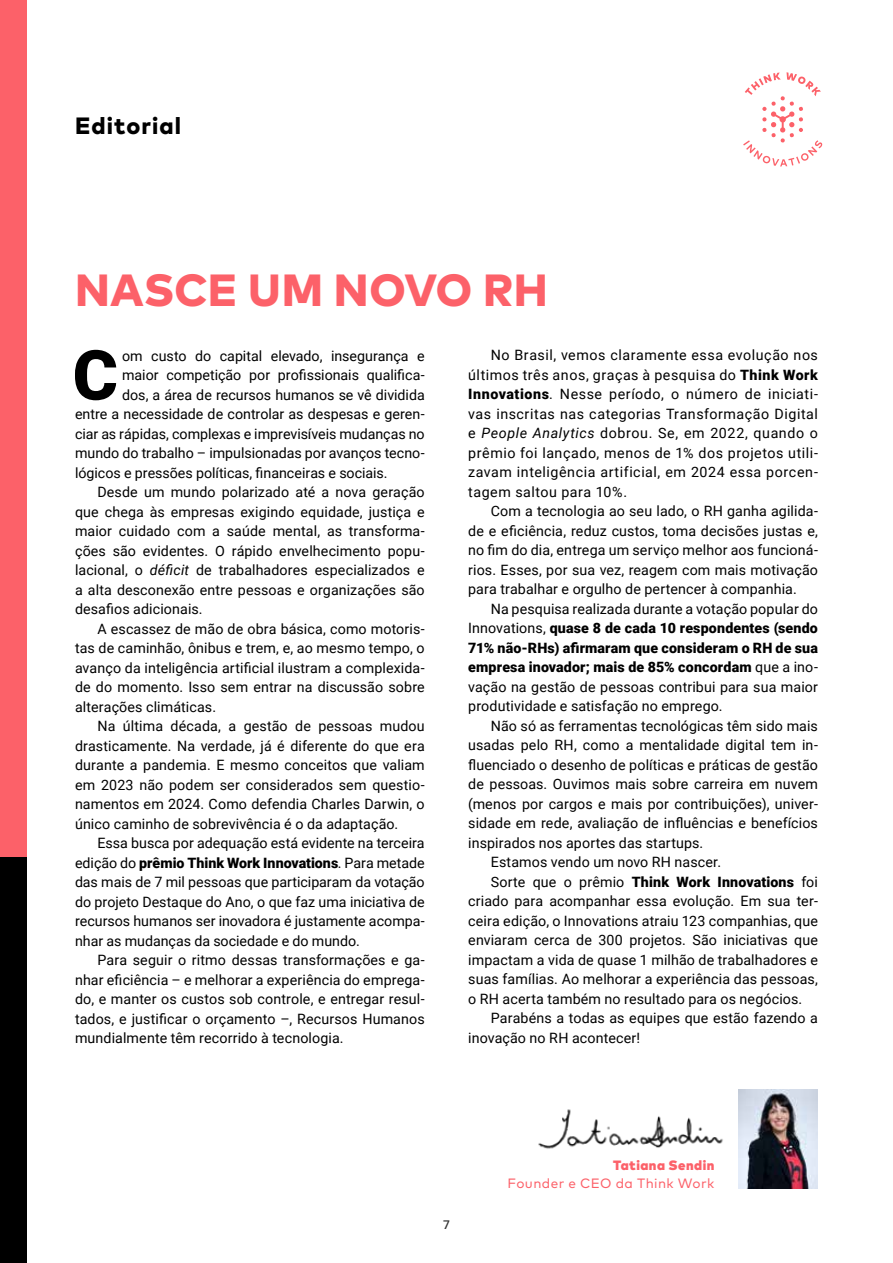
<style>
.page{position:relative;width:893px;height:1263px;background:#fff}
.page>*{position:absolute;margin:0;border:0;box-sizing:border-box;transform-origin:0 0}
.t1{font:900 69.15px "Roboto";color:#000}
.t2{font:800 45px "Mark";letter-spacing:.005em;color:#fc6169}
.t3{font:800 23.55px "Mark";letter-spacing:.05em;color:#000}
.t4{font:14.25px/19.5px "Roboto";letter-spacing:.005em;color:#000;text-align:justify}
.t5{font:900 14.25px "Roboto";color:#000}
.t6{font:13.5px "Mark";letter-spacing:.025em;color:#fc6169}
.t7{font:900 13.5px "Mark";letter-spacing:.035em;color:#fc6169}
.t8{font:500 12px "Roboto";color:#333}
.s1{font-style:italic}
.s2{font-weight:400}
.s3{font-weight:900}
</style>
<div class="page">
<svg style="left:743px;top:72px;width:79px;height:95px"></svg>
<div style="left:0;top:0;width:26px;height:857px;background:#fc6169"></div>
<div style="left:0;top:857px;width:26px;height:406px;background:#000"></div>
<img style="left:538px;top:1109px;width:185px;height:40px">
<img style="left:739px;top:1089px;width:79px;height:99px">
<h3 class="t3" style="left:75px;top:110px;width:108px">Editorial</h3>
<h2 class="t2" style="left:75px;top:261px;width:474px">NASCE UM NOVO RH</h2>
<h1 class="t1" style="left:73px;top:327px;width:47px">C</h1>
<p class="t4" style="left:122px;top:345px;width:304px">om custo do capital elevado, insegurança e</p>
<p class="t4" style="left:122px;top:365px;width:304px">maior competição por profissionais qualifica-</p>
<p class="t4" style="left:122px;top:384px;width:304px">dos, a área de recursos humanos se vê dividida</p>
<p class="t4" style="left:75px;top:404px;width:351px">entre a necessidade de controlar as despesas e geren-</p>
<p class="t4" style="left:75px;top:423px;width:351px">ciar as rápidas, complexas e imprevisíveis mudanças no</p>
<p class="t4" style="left:75px;top:443px;width:351px">mundo do trabalho – impulsionadas por avanços tecno-</p>
<p class="t4" style="left:75px;top:462px;width:314px">lógicos e pressões políticas, financeiras e sociais.</p>
<p class="t4" style="left:98px;top:482px;width:329px">Desde um mundo polarizado até a nova geração</p>
<p class="t4" style="left:75px;top:501px;width:351px">que chega às empresas exigindo equidade, justiça e</p>
<p class="t4" style="left:75px;top:521px;width:351px">maior cuidado com a saúde mental, as transforma-</p>
<p class="t4" style="left:75px;top:540px;width:351px">ções são evidentes. O rápido envelhecimento popu-</p>
<p class="t4" style="left:75px;top:560px;width:351px">lacional, o <span class="s1">déficit</span> de trabalhadores especializados e</p>
<p class="t4" style="left:75px;top:579px;width:351px">a alta desconexão entre pessoas e organizações são</p>
<p class="t4" style="left:75px;top:599px;width:129px">desafios adicionais.</p>
<p class="t4" style="left:98px;top:618px;width:329px">A escassez de mão de obra básica, como motoris-</p>
<p class="t4" style="left:75px;top:638px;width:351px">tas de caminhão, ônibus e trem, e, ao mesmo tempo, o</p>
<p class="t4" style="left:75px;top:657px;width:351px">avanço da inteligência artificial ilustram a complexida-</p>
<p class="t4" style="left:75px;top:677px;width:351px">de do momento. Isso sem entrar na discussão sobre</p>
<p class="t4" style="left:75px;top:696px;width:143px">alterações climáticas.</p>
<p class="t4" style="left:98px;top:716px;width:329px">Na última década, a gestão de pessoas mudou</p>
<p class="t4" style="left:75px;top:735px;width:351px">drasticamente. Na verdade, já é diferente do que era</p>
<p class="t4" style="left:75px;top:755px;width:351px">durante a pandemia. E mesmo conceitos que valiam</p>
<p class="t4" style="left:75px;top:774px;width:351px">em 2023 não podem ser considerados sem questio-</p>
<p class="t4" style="left:75px;top:794px;width:351px">namentos em 2024. Como defendia Charles Darwin, o</p>
<p class="t4" style="left:75px;top:813px;width:325px">único caminho de sobrevivência é o da adaptação.</p>
<p class="t4" style="left:98px;top:833px;width:329px">Essa busca por adequação está evidente na terceira</p>
<p class="t5" style="left:75px;top:852px;width:351px"><span class="s2">edição do</span> prêmio Think Work Innovations<span class="s2">. Para metade</span></p>
<p class="t4" style="left:75px;top:872px;width:351px">das mais de 7 mil pessoas que participaram da votação</p>
<p class="t4" style="left:75px;top:891px;width:351px">do projeto Destaque do Ano, o que faz uma iniciativa de</p>
<p class="t4" style="left:75px;top:911px;width:351px">recursos humanos ser inovadora é justamente acompa-</p>
<p class="t4" style="left:75px;top:930px;width:286px">nhar as mudanças da sociedade e do mundo.</p>
<p class="t4" style="left:98px;top:950px;width:329px">Para seguir o ritmo dessas transformações e ga-</p>
<p class="t4" style="left:75px;top:969px;width:351px">nhar eficiência – e melhorar a experiência do emprega-</p>
<p class="t4" style="left:75px;top:989px;width:351px">do, e manter os custos sob controle, e entregar resul-</p>
<p class="t4" style="left:75px;top:1008px;width:351px">tados, e justificar o orçamento –, Recursos Humanos</p>
<p class="t4" style="left:75px;top:1028px;width:270px">mundialmente têm recorrido à tecnologia.</p>
<p class="t4" style="left:468px;top:345px;width:351px;text-indent:23px">No Brasil, vemos claramente essa evolução nos últimos três anos, graças à pesquisa do <span class="s3">Think Work Innovations</span>. Nesse período, o número de iniciati&shy;vas inscritas nas categorias Transformação Digital e <span class="s1">People Analytics</span> dobrou. Se, em 2022, quando o prêmio foi lançado, menos de 1% dos projetos utili&shy;zavam inteligência artificial, em 2024 essa porcen&shy;tagem saltou para 10%.</p>
<p class="t4" style="left:468px;top:501px;width:351px;text-indent:23px">Com a tecnologia ao seu lado, o RH ganha agilida&shy;de e eficiência, reduz custos, toma decisões justas e, no fim do dia, entrega um serviço melhor aos funcioná&shy;rios. Esses, por sua vez, reagem com mais motivação para trabalhar e orgulho de pertencer à companhia.</p>
<p class="t4" style="left:468px;top:598px;width:351px;text-indent:23px">Na pesquisa realizada durante a votação popular do Innovations, <span class="s3">quase 8 de cada 10 respondentes (sendo 71% não-RHs) afirmaram que consideram o RH de sua empresa inovador; mais de 85% concordam</span> que a ino&shy;vação na gestão de pessoas contribui para sua maior produtividade e satisfação no emprego.</p>
<p class="t4" style="left:491px;top:715px;width:329px">Não só as ferramentas tecnológicas têm sido mais</p>
<p class="t4" style="left:468px;top:735px;width:351px">usadas pelo RH, como a mentalidade digital tem in-</p>
<p class="t4" style="left:468px;top:754px;width:351px">fluenciado o desenho de políticas e práticas de gestão</p>
<p class="t4" style="left:468px;top:774px;width:351px">de pessoas. Ouvimos mais sobre carreira em nuvem</p>
<p class="t4" style="left:468px;top:793px;width:351px">(menos por cargos e mais por contribuições), univer-</p>
<p class="t4" style="left:468px;top:813px;width:351px">sidade em rede, avaliação de influências e benefícios</p>
<p class="t4" style="left:468px;top:832px;width:237px">inspirados nos aportes das startups.</p>
<p class="t4" style="left:491px;top:852px;width:232px">Estamos vendo um novo RH nascer.</p>
<p class="t5" style="left:491px;top:872px;width:329px"><span class="s2">Sorte que o prêmio</span> Think Work Innovations <span class="s2">foi</span></p>
<p class="t4" style="left:468px;top:891px;width:351px">criado para acompanhar essa evolução. Em sua ter-</p>
<p class="t4" style="left:468px;top:910px;width:351px">ceira edição, o Innovations atraiu 123 companhias, que</p>
<p class="t4" style="left:468px;top:930px;width:351px">enviaram cerca de 300 projetos. São iniciativas que</p>
<p class="t4" style="left:468px;top:949px;width:351px">impactam a vida de quase 1 milhão de trabalhadores e</p>
<p class="t4" style="left:468px;top:969px;width:351px">suas famílias. Ao melhorar a experiência das pessoas,</p>
<p class="t4" style="left:468px;top:988px;width:336px">o RH acerta também no resultado para os negócios.</p>
<p class="t4" style="left:491px;top:1008px;width:329px">Parabéns a todas as equipes que estão fazendo a</p>
<p class="t4" style="left:468px;top:1027px;width:174px">inovação no RH acontecer!</p>
<p class="t8" style="left:443px;top:1216px;width:8px">7</p>
<p class="t7" style="left:613px;top:1157px;width:103px">Tatiana Sendin</p>
<p class="t6" style="left:507px;top:1175px;width:208px">Founder e CEO da Think Work</p>
</div>
